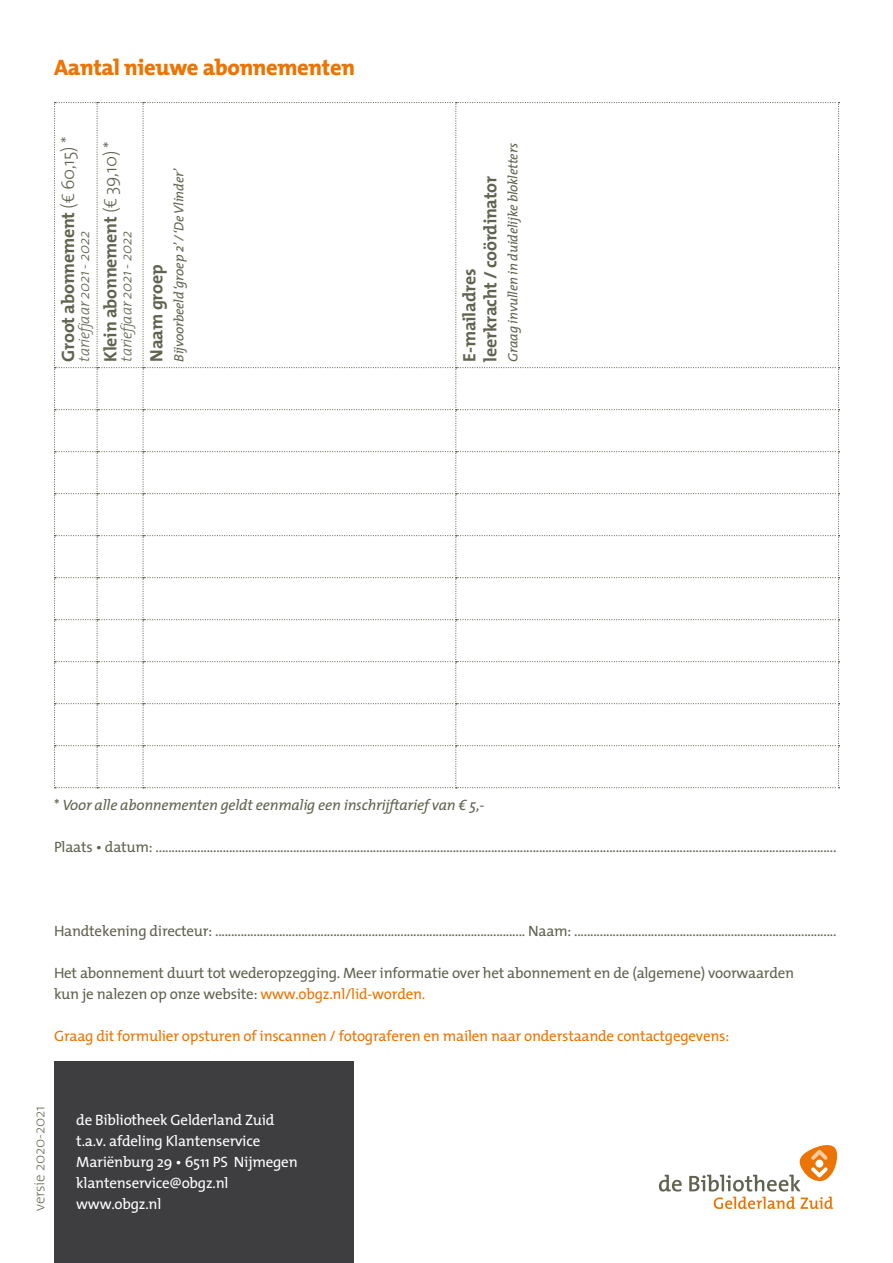
<style>
.page{position:relative;width:893px;height:1263px;background:#fff}
.page>*{position:absolute;margin:0;border:0;box-sizing:border-box;transform-origin:0 0}
.t1{font:800 22.5px "The Mix";letter-spacing:-.015em;color:#ec7404}
.t2{font:700 18px/21px "The Mix";letter-spacing:-.015em;color:#626250}
.t3{font:15px/21px "The Mix";letter-spacing:-.015em;color:#626250}
.t4{font:15px/21px "The Mix";letter-spacing:-.015em;color:#fff}
.t5{font:15px "The Mix";letter-spacing:-.015em;color:#ec7404}
.t6{font:italic 15px "The Mix";letter-spacing:-.015em;color:#626250}
.t7{font:italic 300 15px "The Mix";letter-spacing:-.015em;color:#626250}
.t8{font:200 15px "The Mix";letter-spacing:-.015em;color:#626250}
.t9{font:italic 13.5px "The Mix";letter-spacing:-.015em;color:#626250}
.s1{font-weight:300}
.s2{font-style:normal}
.s3{color:#ec7404}
</style>
<div class="page">
<div style="left:54px;top:1061px;width:300px;height:202px;background:#3e3d40"></div>
<svg style="left:659px;top:1175px;width:23px;height:16px"></svg>
<svg style="left:689px;top:1145px;width:148px;height:64px"></svg>
<svg style="left:54px;top:102px;width:785px;height:686px"></svg>
<h1 class="t1" style="left:54px;top:48px;width:302px">Aantal nieuwe abonnementen</h1>
<p class="t2" style="left:57px;top:362px;width:227px;rotate:-90deg">Groot abonnement <span class="s1">(€ 60,15) *</span></p>
<p class="t7" style="left:72px;top:362px;width:132px;rotate:-90deg">tariefjaar 2021 - 2022</p>
<p class="t2" style="left:100px;top:362px;width:222px;rotate:-90deg">Klein abonnement <span class="s1">(€ 39,10) *</span></p>
<p class="t7" style="left:114px;top:362px;width:132px;rotate:-90deg">tariefjaar 2021 - 2022</p>
<p class="t9" style="left:170px;top:362px;width:195px;rotate:-90deg">Bijvoorbeeld ‘groep 2’/ ‘De Vlinder’</p>
<p class="t2" style="left:458px;top:362px;width:187px;rotate:-90deg">E-mailadres<br>leerkracht / coördinator</p>
<p class="t2" style="left:146px;top:362px;width:98px;rotate:-90deg">Naam groep</p>
<p class="t9" style="left:504px;top:362px;width:220px;rotate:-90deg">Graag invullen in duidelijke blokletters</p>
<p class="t6" style="left:54px;top:795px;width:432px"><span class="s2">*</span> Voor alle abonnementen geldt eenmalig een inschrijftarief van € 5,-</p>
<p class="t3" style="left:54px;top:836px;width:784px">Plaats • datum: .....................................................................................................................................................................................................................</p>
<p class="t3" style="left:54px;top:920px;width:784px">Handtekening directeur: ................................................................................................. Naam: ..................................................................................</p>
<p class="t3" style="left:54px;top:962px;width:742px">Het abonnement duurt tot wederopzegging. Meer informatie over het abonnement en de (algemene) voorwaarden kun je nalezen op onze website: <span class="s3">www.obgz.nl/lid-worden.</span></p>
<p class="t5" style="left:54px;top:1023px;width:677px">Graag dit formulier opsturen of inscannen / fotograferen en mailen naar onderstaande contactgegevens:</p>
<p class="t8" style="left:30px;top:1211px;width:107px;rotate:-90deg">versie 2020-2021</p>
<p class="t4" style="left:76px;top:1109px;width:223px">de Bibliotheek Gelderland Zuid t.a.v. afdeling Klantenservice<br>Mariënburg 29 • 6511 PS Nijmegen klantenservice@obgz.nl</p>
<p class="t4" style="left:76px;top:1193px;width:87px">www.obgz.nl</p>
</div>
